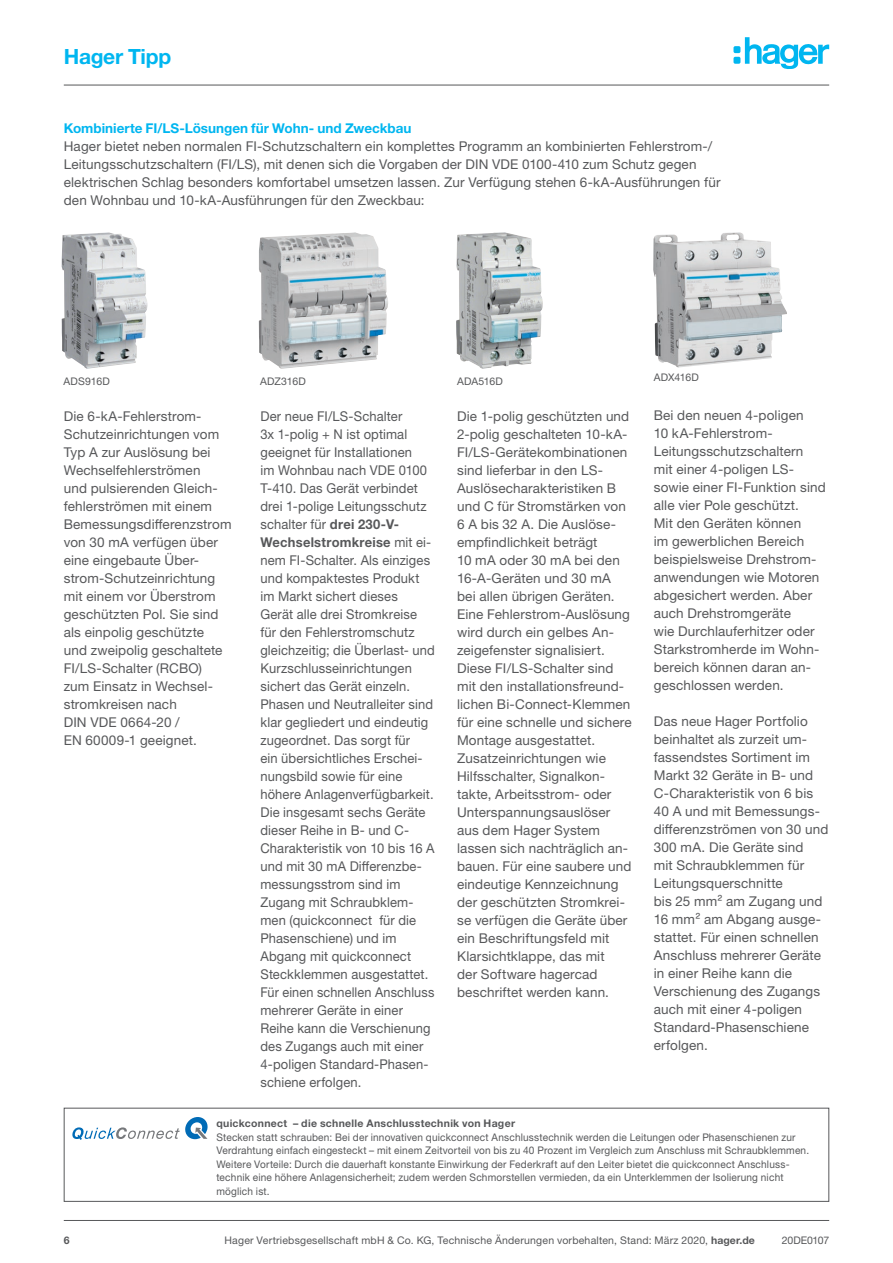
<style>
.page{position:relative;width:893px;height:1263px;background:#fff}
.page>*{position:absolute;margin:0;border:0;box-sizing:border-box;transform-origin:0 0}
.t1{font:700 21px "Helvetica Neue LTW1 G";letter-spacing:-.015em;color:#00b6f0}
.t2{font:13.5px/18px "Helvetica Neue LTW1 G";letter-spacing:.01em;color:#57585a}
.t3{font:13.5px/18px "Helvetica Neue LTW1 G";letter-spacing:.01em;color:#57585a;scale:.96 1}
.t4{font:700 13.5px "Helvetica Neue LTW1 G";color:#00b6f0}
.t5{font:10.5px/13.5px "Helvetica Neue LTW1 G";letter-spacing:.02em;color:#57585a;scale:.96 1}
.t6{font:10.5px "Helvetica Neue LTW1 G";letter-spacing:.02em;color:#57585a}
.t7{font:700 10.5px "Helvetica Neue LTW1 G";letter-spacing:.03em;color:#57585a}
.t8{font:10.5px "Helvetica Neue LTW1 G";letter-spacing:-.015em;color:#57585a}
.t9{font:10.5px "Helvetica Neue LTW1 G";letter-spacing:-.005em;color:#57585a}
.s1{font-weight:700}
</style>
<div class="page">
<svg style="left:733px;top:37px;width:96px;height:32px"></svg>
<hr style="left:64px;top:1220px;width:765px;height:1px;background:#57585a">
<hr style="left:64px;top:85px;width:765px;height:1px;background:#57585a">
<div style="left:64px;top:1108px;width:765px;height:94px;border:1px solid #57585a"></div>
<svg style="left:72px;top:1117px;width:136px;height:23px"></svg>
<img style="left:62px;top:232px;width:86px;height:137px">
<img style="left:259px;top:232px;width:129px;height:137px">
<img style="left:456px;top:232px;width:87px;height:137px">
<img style="left:653px;top:232px;width:134px;height:135px">
<h1 class="t1" style="left:64px;top:43px;width:109px">Hager Tipp</h1>
<p class="t4" style="left:64px;top:119px;width:349px">Kombinierte FI/LS-Lösungen für Wohn- und Zweckbau</p>
<p class="t2" style="left:64px;top:137px;width:658px">Hager bietet neben normalen FI-Schutzschaltern ein komplettes Programm an kombinierten Fehlerstrom-/ Leitungsschutzschaltern (FI/LS), mit denen sich die Vorgaben der DIN VDE 0100-410 zum Schutz gegen elektrischen Schlag besonders komfortabel umsetzen lassen. Zur Verfügung stehen 6-kA-Ausführungen für den Wohnbau und 10-kA-Ausführungen für den Zweckbau:</p>
<p class="t6" style="left:64px;top:374px;width:48px">ADS916D</p>
<p class="t6" style="left:260px;top:374px;width:47px">ADZ316D</p>
<p class="t6" style="left:457px;top:374px;width:47px">ADA516D</p>
<p class="t9" style="left:654px;top:371px;width:46px">ADX416D</p>
<p class="t2" style="left:64px;top:407px;width:169px">Die 6-kA-Fehlerstrom-<br>Schutzeinrichtungen vom<br>Typ A zur Auslösung bei<br>Wechselfehlerströmen<br>und pulsierenden Gleich&shy;fehlerströmen mit einem<br>Bemessungsdifferenzstrom von 30 mA verfügen über eine eingebaute Über&shy;strom-Schutzeinrichtung mit einem vor Überstrom geschützten Pol. Sie sind als einpolig geschützte<br>und zweipolig geschaltete<br>FI/LS-Schalter (RCBO)<br>zum Einsatz in Wechsel&shy;stromkreisen nach<br>DIN VDE 0664-20 /<br>EN 60009-1 geeignet.</p>
<p class="t3" style="left:260px;top:407px;width:183px">Der neue FI/LS-Schalter<br>3x 1-polig + N ist optimal geeignet für Installationen<br>im Wohnbau nach VDE 0100<br>T-410. Das Gerät verbindet drei 1-polige Leitungsschutz schalter für <span class="s1">drei 230-V-<br>Wechselstromkreise</span> mit ei&shy;nem FI-Schalter. Als einziges und kompaktestes Produkt im Markt sichert dieses<br>Gerät alle drei Stromkreise für den Fehlerstromschutz gleichzeitig; die Überlast- und<br>Kurzschlusseinrichtungen sichert das Gerät einzeln.<br>Phasen und Neutralleiter sind klar gegliedert und eindeutig zugeordnet. Das sorgt für<br>ein übersichtliches Erschei&shy;nungsbild sowie für eine höhere Anlagenverfügbarkeit.<br>Die insgesamt sechs Geräte dieser Reihe in B- und C-<br>Charakteristik von 10 bis 16 A und mit 30 mA Differenzbe&shy;messungsstrom sind im<br>Zugang mit Schraubklem&shy;men (quickconnect für die<br>Phasenschiene) und im<br>Abgang mit quickconnect<br>Steckklemmen ausgestattet.<br>Für einen schnellen Anschluss mehrerer Geräte in einer<br>Reihe kann die Verschienung des Zugangs auch mit einer<br>4-poligen Standard-Phasen&shy;schiene erfolgen.</p>
<p class="t2" style="left:457px;top:407px;width:176px">Die 1-polig geschützten und<br>2-polig geschalteten 10-kA-<br>FI/LS-Gerätekombinationen sind lieferbar in den LS-<br>Auslösecharakteristiken B und C für Stromstärken von<br>6 A bis 32 A. Die Auslöse&shy;empfindlichkeit beträgt<br>10 mA oder 30 mA bei den<br>16-A-Geräten und 30 mA bei allen übrigen Geräten.<br>Eine Fehlerstrom-Auslösung wird durch ein gelbes An&shy;zeigefenster signalisiert.<br>Diese FI/LS-Schalter sind mit den installationsfreund&shy;lichen Bi-Connect-Klemmen für eine schnelle und sichere<br>Montage ausgestattet.<br>Zusatzeinrichtungen wie<br>Hilfsschalter, Signalkon&shy;takte, Arbeitsstrom- oder<br>Unterspannungsauslöser aus dem Hager System lassen sich nachträglich an&shy;bauen. Für eine saubere und eindeutige Kennzeichnung der geschützten Stromkrei&shy;se verfügen die Geräte über ein Beschriftungsfeld mit<br>Klarsichtklappe, das mit<br>der Software hagercad beschriftet werden kann.</p>
<p class="t2" style="left:654px;top:407px;width:173px">Bei den neuen 4-poligen<br>10 kA-Fehlerstrom-<br>Leitungsschutzschaltern mit einer 4-poligen LS&shy;sowie einer FI-Funktion sind alle vier Pole geschützt.<br>Mit den Geräten können<br>im gewerblichen Bereich beispielsweise Drehstrom&shy;anwendungen wie Motoren abgesichert werden. Aber auch Drehstromgeräte<br>wie Durchlauferhitzer oder<br>Starkstromherde im Wohn&shy;bereich können daran an&shy;geschlossen werden.</p>
<p class="t2" style="left:654px;top:712px;width:176px">Das neue Hager Portfolio beinhaltet als zurzeit um&shy;fassendstes Sortiment im<br>Markt 32 Geräte in B- und<br>C-Charakteristik von 6 bis<br>40 A und mit Bemessungs&shy;differenzströmen von 30 und<br>300 mA. Die Geräte sind<br>mit Schraubklemmen für<br>Leitungsquerschnitte<br>bis 25 mm² am Zugang und<br>16 mm² am Abgang ausge&shy;stattet. Für einen schnellen<br>Anschluss mehrerer Geräte in einer Reihe kann die<br>Verschienung des Zugangs auch mit einer 4-poligen<br>Standard-Phasenschiene erfolgen.</p>
<p class="t7" style="left:216px;top:1117px;width:300px">quickconnect – die schnelle Anschlusstechnik von Hager</p>
<p class="t5" style="left:216px;top:1130px;width:619px">Stecken statt schrauben: Bei der innovativen quickconnect Anschlusstechnik werden die Leitungen oder Phasenschienen zur Verdrahtung einfach eingesteckt – mit einem Zeitvorteil von bis zu 40 Prozent im Vergleich zum Anschluss mit Schraubklemmen.<br>Weitere Vorteile: Durch die dauerhaft konstante Einwirkung der Federkraft auf den Leiter bietet die quickconnect Anschluss&shy;technik eine höhere Anlagensicherheit; zudem werden Schmorstellen vermieden, da ein Unterklemmen der Isolierung nicht möglich ist.</p>
<p class="t7" style="left:64px;top:1233px;width:7px">6</p>
<p class="t6" style="left:225px;top:1233px;width:532px">Hager Vertriebsgesellschaft mbH &amp; Co. KG, Technische Änderungen vorbehalten, Stand: März 2020, <span class="s1">hager.de</span></p>
<p class="t8" style="left:782px;top:1233px;width:49px">20DE0107</p>
</div>
